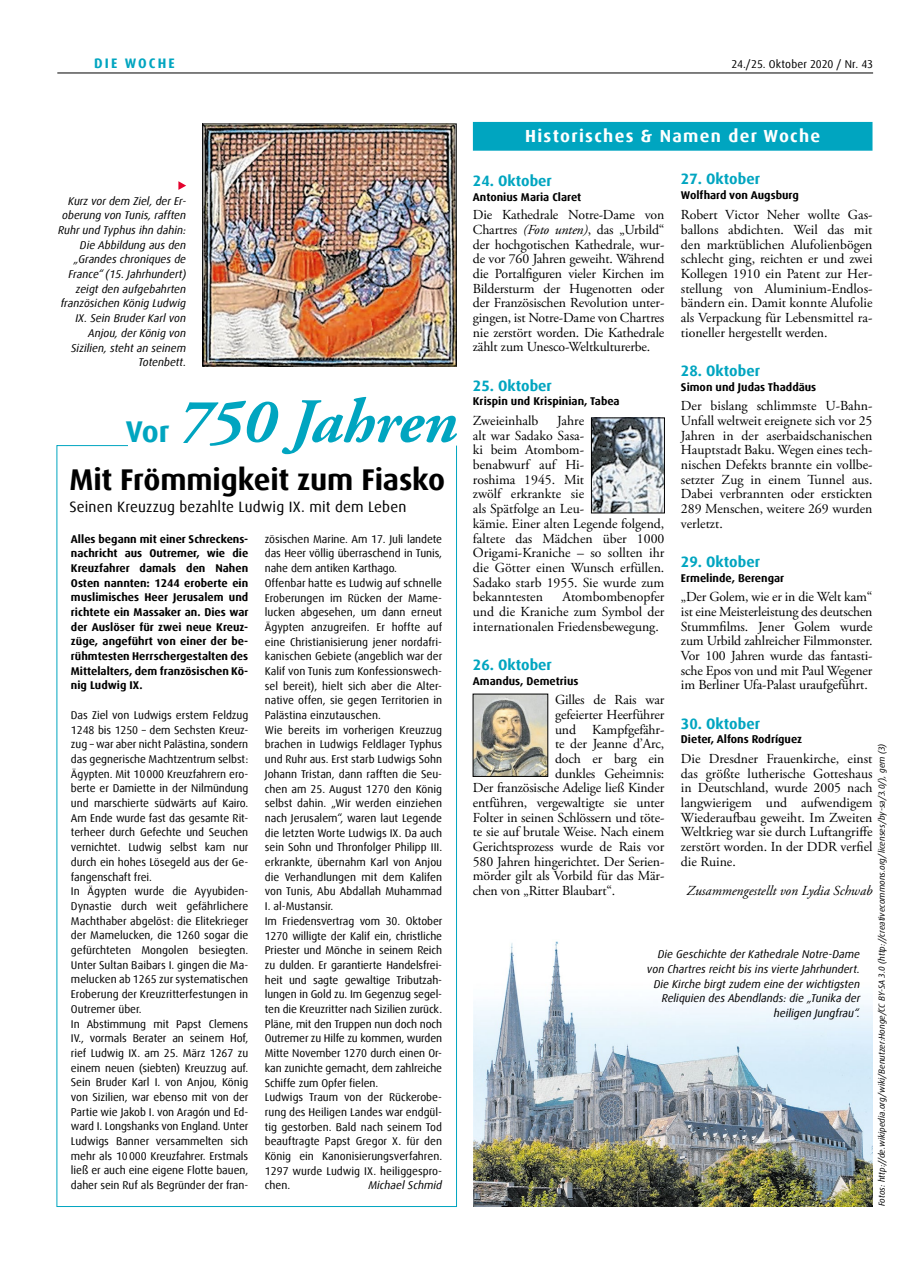
<style>
.page{position:relative;width:908px;height:1276px;background:#fff}
.page>*{position:absolute;margin:0;border:0;box-sizing:border-box;transform-origin:0 0}
.t1{font:italic 700 62.5px "Adobe Garamond Pro";color:#00a5c0}
.t2{font:700 30px "Dax Offc Pro";letter-spacing:-.005em;color:#000}
.t3{font:700 17.5px "Dax Offc Pro";letter-spacing:.075em;color:#fff}
.t4{font:700 15px "Dax Offc Pro";color:#00a5c0}
.t5{font:15px "Dax Offc Pro";letter-spacing:.01em;color:#000}
.t6{font:13.75px/14.6px "Adobe Garamond Pro";letter-spacing:-.01em;color:#000;text-align:justify}
.t7{font:italic 13.75px "Adobe Garamond Pro";color:#000}
.t8{font:700 13.75px "Dax Offc Pro";letter-spacing:.15em;color:#00a5c0}
.t9{font:11.25px/14.8px "Dax Offc Pro";letter-spacing:-.005em;color:#000}
.t10{font:700 11.25px/14.8px "Dax Offc Pro";color:#000;text-align:justify}
.t11{font:italic 11.25px/14.8px "Dax Offc Pro";color:#000;text-align:right}
.t12{font:italic 8.75px "Dax Offc Pro";letter-spacing:-.01em;color:#000}
.s1{font-family:"Dax Offc Pro";font-style:normal;font-size:30px}
.s2{font-style:italic}
</style>
<div class="page">
<svg style="left:56px;top:445px;width:401px;height:762px"></svg>
<img style="left:205px;top:126px;width:249px;height:238px">
<div style="left:203px;top:124px;width:253px;height:242px;border:1px solid #000"></div>
<div style="left:472px;top:122px;width:400px;height:29px;background:#00a5c0"></div>
<svg style="left:178px;top:181px;width:8px;height:9px"></svg>
<hr style="left:57px;top:73px;width:815px;height:1px;background:#000">
<img style="left:473px;top:941px;width:398px;height:265px">
<img style="left:593px;top:420px;width:69px;height:91px">
<div style="left:591px;top:418px;width:73px;height:95px;border:1px solid #000"></div>
<img style="left:474px;top:696px;width:71px;height:78px">
<div style="left:128px;top:442px;width:67px;height:17px;background:#fff"></div>
<p class="t8" style="left:94px;top:54px;width:82px">DIE WOCHE</p>
<p class="t9" style="left:731px;top:56px;width:143px">24./25. Oktober 2020 / Nr. 43</p>
<p class="t11" style="left:58px;top:193px;width:130px">Kurz vor dem Ziel, der Er&shy;oberung von Tunis, rafften<br>Ruhr und Typhus ihn dahin:<br>Die Abbildung aus den „Grandes chroniques de<br>France“ (15. Jahrhundert) zeigt den aufgebahrten französichen König Ludwig<br>IX. Sein Bruder Karl von<br>Anjou, der König von<br>Sizilien, steht an seinem<br>Totenbett.</p>
<h1 class="t1" style="left:126px;top:386px;width:332px"><span class="s1">Vor</span> 750 Jahren</h1>
<h2 class="t2" style="left:69px;top:460px;width:377px">Mit Frömmigkeit zum Fiasko</h2>
<h3 class="t5" style="left:69px;top:497px;width:338px">Seinen Kreuzzug bezahlte Ludwig IX. mit dem Leben</h3>
<p class="t10" style="left:71px;top:531px;width:179px">Alles begann mit einer Schreckens&shy;nachricht aus Outremer, wie die Kreuzfahrer damals den Nahen Osten nannten: 1244 eroberte ein muslimisches Heer Jerusalem und richtete ein Massaker an. Dies war der Auslöser für zwei neue Kreuz&shy;züge, angeführt von einer der be&shy;rühmtesten Herrschergestalten des Mittelalters, dem französischen Kö&shy;nig Ludwig IX.</p>
<p class="t9" style="left:71px;top:707px;width:179px">Das Ziel von Ludwigs erstem Feldzug 1248 bis 1250 – dem Sechsten Kreuz&shy;zug – war aber nicht Palästina, sondern das gegnerische Machtzentrum selbst:<br>Ägypten. Mit 10 000 Kreuzfahrern ero&shy;berte er Damiette in der Nilmündung und marschierte südwärts auf Kairo.<br>Am Ende wurde fast das gesamte Rit&shy;terheer durch Gefechte und Seuchen vernichtet. Ludwig selbst kam nur durch ein hohes Lösegeld aus der Ge&shy;fangenschaft frei.<br>In Ägypten wurde die Ayyubiden-Dynastie durch weit gefährlichere Machthaber abgelöst: die Elitekrieger der Mamelucken, die 1260 sogar die gefürchteten Mongolen besiegten.<br>Unter Sultan Baibars I. gingen die Ma&shy;melucken ab 1265 zur systematischen Eroberung der Kreuzritterfestungen in Outremer über.<br>In Abstimmung mit Papst Clemens IV., vormals Berater an seinem Hof, rief Ludwig IX. am 25. März 1267 zu einem neuen (siebten) Kreuzzug auf.<br>Sein Bruder Karl I. von Anjou, König von Sizilien, war ebenso mit von der Partie wie Jakob I. von Aragón und Ed&shy;ward I. Longshanks von England. Unter Ludwigs Banner versammelten sich mehr als 10 000 Kreuzfahrer. Erstmals ließ er auch eine eigene Flotte bauen, daher sein Ruf als Begründer der fran-</p>
<p class="t9" style="left:265px;top:531px;width:179px">zösischen Marine. Am 17. Juli landete das Heer völlig überraschend in Tunis, nahe dem antiken Karthago.<br>Offenbar hatte es Ludwig auf schnelle Eroberungen im Rücken der Mame&shy;lucken abgesehen, um dann erneut Ägypten anzugreifen. Er hoffte auf eine Christianisierung jener nordafri&shy;kanischen Gebiete (angeblich war der Kalif von Tunis zum Konfessionswech&shy;sel bereit), hielt sich aber die Alter&shy;native offen, sie gegen Territorien in Palästina einzutauschen.<br>Wie bereits im vorherigen Kreuzzug brachen in Ludwigs Feldlager Typhus und Ruhr aus. Erst starb Ludwigs Sohn Johann Tristan, dann rafften die Seu&shy;chen am 25. August 1270 den König selbst dahin. „Wir werden einziehen nach Jerusalem“, waren laut Legende die letzten Worte Ludwigs IX. Da auch sein Sohn und Thronfolger Philipp III. erkrankte, übernahm Karl von Anjou die Verhandlungen mit dem Kalifen von Tunis, Abu Abdallah Muhammad I. al-Mustansir.<br>Im Friedensvertrag vom 30. Oktober 1270 willigte der Kalif ein, christliche Priester und Mönche in seinem Reich zu dulden. Er garantierte Handelsfrei&shy;heit und sagte gewaltige Tributzah&shy;lungen in Gold zu. Im Gegenzug segel&shy;ten die Kreuzritter nach Sizilien zurück.<br>Pläne, mit den Truppen nun doch noch Outremer zu Hilfe zu kommen, wurden Mitte November 1270 durch einen Or&shy;kan zunichte gemacht, dem zahlreiche Schiffe zum Opfer fielen.<br>Ludwigs Traum von der Rückerobe&shy;rung des Heiligen Landes war endgül&shy;tig gestorben. Bald nach seinem Tod beauftragte Papst Gregor X. für den König ein Kanonisierungsverfahren.<br>1297 wurde Ludwig IX. heiliggespro&shy;chen.</p>
<p class="t11" style="left:368px;top:1178px;width:75px">Michael Schmid</p>
<h3 class="t3" style="left:525px;top:124px;width:297px">Historisches &amp; Namen der Woche</h3>
<h3 class="t4" style="left:680px;top:169px;width:81px">27. Oktober</h3>
<p class="t10" style="left:680px;top:187px;width:119px">Wolfhard von Augsburg</p>
<p class="t6" style="left:680px;top:208px;width:193px">Robert Victor Neher wollte Gas&shy;ballons abdichten. Weil das mit den marktüblichen Alufolienbögen schlecht ging, reichten er und zwei Kollegen 1910 ein Patent zur Her&shy;stellung von Aluminium-Endlos&shy;bändern ein. Damit konnte Alufolie als Verpackung für Lebensmittel ra&shy;tioneller hergestellt werden.</p>
<h3 class="t4" style="left:680px;top:361px;width:81px">28. Oktober</h3>
<p class="t10" style="left:680px;top:379px;width:137px">Simon und Judas Thaddäus</p>
<p class="t6" style="left:680px;top:399px;width:193px">Der bislang schlimmste U-Bahn-Unfall weltweit ereignete sich vor 25<br>Jahren in der aserbaidschanischen Hauptstadt Baku. Wegen eines tech&shy;nischen Defekts brannte ein vollbe&shy;setzter Zug in einem Tunnel aus.<br>Dabei verbrannten oder erstickten 289 Menschen, weitere 269 wurden verletzt.</p>
<h3 class="t4" style="left:680px;top:552px;width:81px">29. Oktober</h3>
<p class="t10" style="left:680px;top:570px;width:105px">Ermelinde, Berengar</p>
<p class="t6" style="left:680px;top:590px;width:193px">„Der Golem, wie er in die Welt kam“ ist eine Meisterleistung des deutschen Stummfilms. Jener Golem wurde zum Urbild zahlreicher Filmmonster.<br>Vor 100 Jahren wurde das fantasti&shy;sche Epos von und mit Paul Wegener im Berliner Ufa-Palast uraufgeführt.</p>
<h3 class="t4" style="left:680px;top:714px;width:81px">30. Oktober</h3>
<p class="t10" style="left:680px;top:732px;width:123px">Dieter, Alfons Rodríguez</p>
<p class="t6" style="left:680px;top:751px;width:193px">Die Dresdner Frauenkirche, einst das größte lutherische Gotteshaus in Deutschland, wurde 2005 nach langwierigem und aufwendigem Wiederaufbau geweiht. Im Zweiten Weltkrieg war sie durch Luftangriffe zerstört worden. In der DDR verfiel die Ruine.</p>
<p class="t7" style="left:686px;top:882px;width:187px">Zusammengestellt von Lydia Schwab</p>
<h3 class="t4" style="left:472px;top:171px;width:81px">24. Oktober</h3>
<p class="t10" style="left:472px;top:189px;width:110px">Antonius Maria Claret</p>
<p class="t6" style="left:472px;top:208px;width:193px">Die Kathedrale Notre-Dame von Chartres <span class="s2">(Foto unten)</span>, das „Urbild“ der hochgotischen Kathedrale, wur&shy;de vor 760 Jahren geweiht. Während die Portalfiguren vieler Kirchen im Bildersturm der Hugenotten oder der Französischen Revolution unter&shy;gingen, ist Notre-Dame von Chartres nie zerstört worden. Die Kathedrale zählt zum Unesco-Weltkulturerbe.</p>
<h3 class="t4" style="left:472px;top:376px;width:81px">25. Oktober</h3>
<p class="t10" style="left:472px;top:394px;width:148px">Krispin und Krispinian, Tabea</p>
<p class="t6" style="left:472px;top:414px;width:67px">Zweieinhalb</p>
<p class="t6" style="left:472px;top:414px;width:193px;text-align:left;text-indent:84px">Jahre<br>alt war Sadako Sasa-<br>ki beim Atombom-<br>benabwurf auf Hi-<br>roshima 1945. Mit<br>zwölf erkrankte sie<br>als Spätfolge an Leu-<br>kämie. Einer alten Legende folgend, faltete das Mädchen über 1000<br>Origami-Kraniche – so sollten ihr die Götter einen Wunsch erfüllen.<br>Sadako starb 1955. Sie wurde zum bekanntesten</p>
<p class="t6" style="left:472px;top:590px;width:193px;text-indent:90px">Atombombenopfer und die Kraniche zum Symbol der internationalen Friedensbewegung.</p>
<h3 class="t4" style="left:472px;top:655px;width:81px">26. Oktober</h3>
<p class="t10" style="left:472px;top:673px;width:107px">Amandus, Demetrius</p>
<p class="t6" style="left:555px;top:693px;width:111px">Gilles de Rais war</p>
<p class="t6" style="left:555px;top:707px;width:111px">gefeierter Heerführer</p>
<p class="t6" style="left:555px;top:722px;width:111px">und Kampfgefähr-</p>
<p class="t6" style="left:555px;top:737px;width:111px">te der Jeanne d’Arc,</p>
<p class="t6" style="left:555px;top:751px;width:111px">doch er barg ein</p>
<p class="t6" style="left:555px;top:766px;width:111px">dunkles Geheimnis:</p>
<p class="t6" style="left:472px;top:781px;width:193px">Der französische Adelige ließ Kinder</p>
<p class="t6" style="left:472px;top:796px;width:193px">entführen, vergewaltigte sie unter</p>
<p class="t6" style="left:472px;top:810px;width:193px">Folter in seinen Schlössern und töte-</p>
<p class="t6" style="left:472px;top:825px;width:193px">te sie auf brutale Weise. Nach einem</p>
<p class="t6" style="left:472px;top:840px;width:193px">Gerichtsprozess wurde de Rais vor</p>
<p class="t6" style="left:472px;top:854px;width:193px">580 Jahren hingerichtet. Der Serien-</p>
<p class="t6" style="left:472px;top:869px;width:193px">mörder gilt als Vorbild für das Mär-</p>
<p class="t6" style="left:472px;top:884px;width:144px">chen von „Ritter Blaubart“.</p>
<p class="t12" style="left:875px;top:1206px;width:465px;rotate:-90deg">Fotos: http://de.wikipedia.org/wiki/Benutzer:Honge/CC BY-SA 3.0 (http://creativecommons.org/licenses/by-sa/3.0/), gem (3)</p>
<p class="t11" style="left:646px;top:947px;width:215px">Die Geschichte der Kathedrale Notre-Dame von Chartres reicht bis ins vierte Jahrhundert.<br>Die Kirche birgt zudem eine der wichtigsten Reliquien des Abendlands: die „Tunika der heiligen Jungfrau“.</p>
</div>
